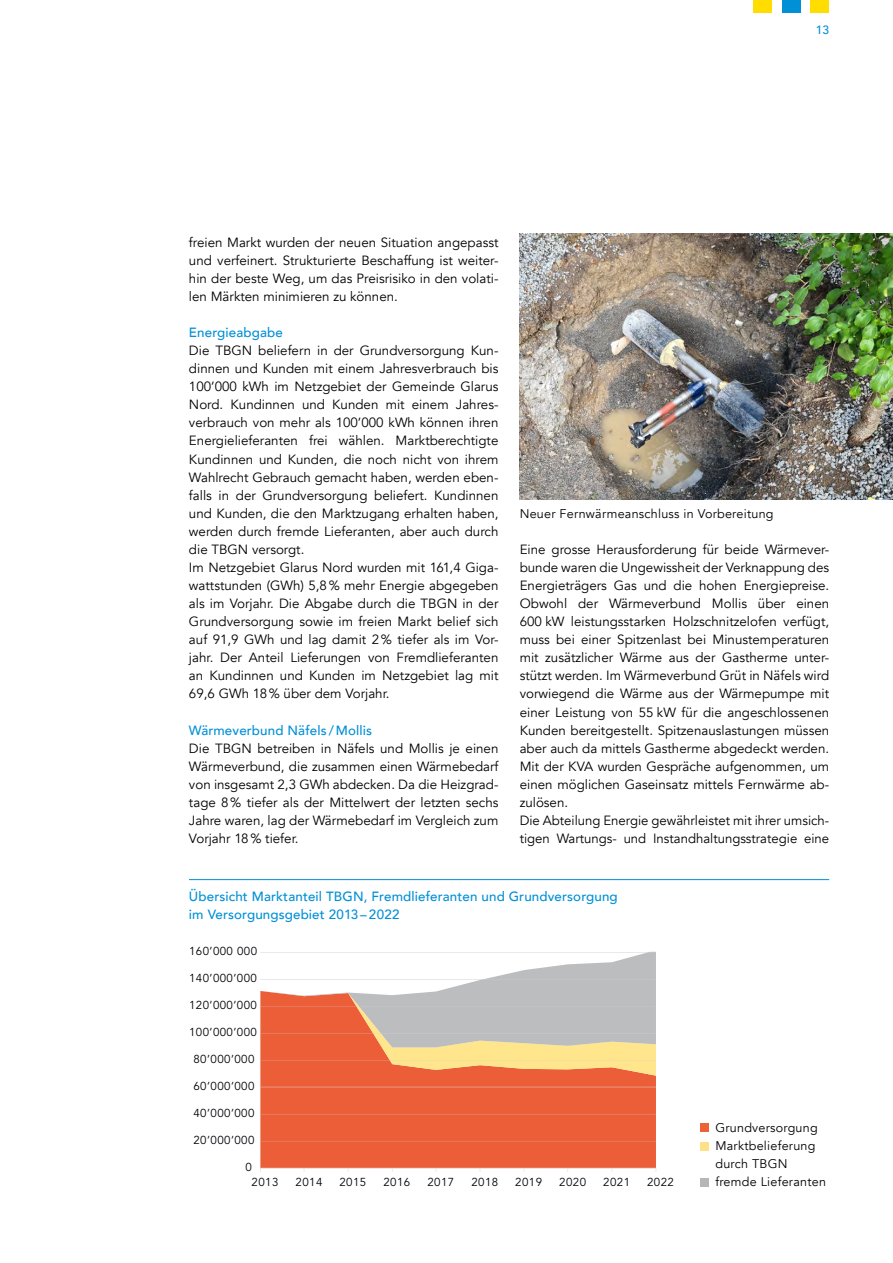
<style>
.page{position:relative;width:893px;height:1263px;background:#fff}
.page>*{position:absolute;margin:0;border:0;box-sizing:border-box;transform-origin:0 0}
.t1{font:13.35px/18px "Avenir";color:#000;text-align:justify}
.t2{font:500 13.35px/18px "Avenir";letter-spacing:.01em;color:#0090d6}
.t3{font:12.6px/18px "Avenir";letter-spacing:.02em;color:#000}
.t4{font:500 12px "Avenir";color:#0090d6}
.t5{font:11.55px "Avenir";letter-spacing:.04em;color:#000307}
</style>
<div class="page">
<div style="left:260px;top:1142px;width:396px;height:26px;background:#eb5e37"></div>
<svg style="left:260px;top:1076px;width:396px;height:66px;background:#ea603a"></svg>
<svg style="left:260px;top:952px;width:396px;height:124px"></svg>
<hr style="left:260px;top:1168px;width:396px;height:1px;background:#dddee0">
<hr style="left:189px;top:879px;width:640px;height:1px;background:#0090d6">
<div style="left:700px;top:1124px;width:9px;height:8px;background:#ec6236"></div>
<div style="left:700px;top:1142px;width:9px;height:8px;background:#fee086"></div>
<div style="left:700px;top:1178px;width:9px;height:8px;background:#b7b6b6"></div>
<img style="left:520px;top:234px;width:373px;height:266px">
<div style="left:753px;top:0;width:19px;height:13px;background:#fd0"></div>
<div style="left:782px;top:0;width:19px;height:13px;background:#0090d6"></div>
<div style="left:810px;top:0;width:19px;height:13px;background:#fd0"></div>
<p class="t4" style="left:816px;top:19px;width:15px">13</p>
<p class="t1" style="left:189px;top:233px;width:311px">freien Markt wurden der neuen Situation angepasst und verfeinert. Strukturierte Beschaffung ist weiter&shy;hin der beste Weg, um das Preisrisiko in den volati&shy;len Märkten minimieren zu können.</p>
<p class="t2" style="left:189px;top:323px;width:95px">Energieabgabe</p>
<p class="t1" style="left:189px;top:342px;width:311px;text-align:left">Die TBGN beliefern in der Grundversorgung Kun&shy;dinnen und Kunden mit einem Jahresverbrauch bis 100’000 kWh im Netzgebiet der Gemeinde Glarus Nord. Kundinnen und Kunden mit einem Jahres&shy;verbrauch von mehr als 100’000 kWh können ihren Energielieferanten frei wählen. Marktberechtigte Kundinnen und Kunden, die noch nicht von ihrem Wahlrecht Gebrauch gemacht haben, werden eben&shy;falls in der Grundversorgung beliefert. Kundinnen und Kunden, die den Marktzugang erhalten haben, werden durch fremde Lieferanten, aber auch durch die TBGN versorgt.<br>Im Netzgebiet Glarus Nord wurden mit 161,4 Giga&shy;wattstunden (GWh) 5,8% mehr Energie abgegeben als im Vorjahr. Die Abgabe durch die TBGN in der Grundversorgung sowie im freien Markt belief sich auf 91,9 GWh und lag damit 2% tiefer als im Vor&shy;jahr. Der Anteil Lieferungen von Fremdlieferanten an Kundinnen und Kunden im Netzgebiet lag mit 69,6 GWh 18% über dem Vorjahr.</p>
<p class="t2" style="left:189px;top:720px;width:185px">Wärmeverbund Näfels /Mollis</p>
<p class="t1" style="left:189px;top:739px;width:311px">Die TBGN betreiben in Näfels und Mollis je einen Wärmeverbund, die zusammen einen Wärmebedarf von insgesamt 2,3 GWh abdecken. Da die Heizgrad&shy;tage 8% tiefer als der Mittelwert der letzten sechs Jahre waren, lag der Wärmebedarf im Vergleich zum Vorjahr 18% tiefer.</p>
<p class="t3" style="left:520px;top:505px;width:255px">Neuer Fernwärmeanschluss in Vorbereitung</p>
<p class="t1" style="left:520px;top:540px;width:311px;text-align:left">Eine grosse Herausforderung für beide Wärmever&shy;bunde waren die Ungewissheit der Verknappung des Energieträgers Gas und die hohen Energiepreise.<br>Obwohl der Wärmeverbund Mollis über einen 600 kW leistungsstarken Holzschnitzelofen verfügt, muss bei einer Spitzenlast bei Minustemperaturen mit zusätzlicher Wärme aus der Gastherme unter&shy;stützt werden. Im Wärmeverbund Grüt in Näfels wird vorwiegend die Wärme aus der Wärmepumpe mit einer Leistung von 55 kW für die angeschlossenen Kunden bereitgestellt. Spitzenauslastungen müssen aber auch da mittels Gastherme abgedeckt werden.<br>Mit der KVA wurden Gespräche aufgenommen, um einen möglichen Gaseinsatz mittels Fernwärme ab&shy;zulösen.<br>Die Abteilung Energie gewährleistet mit ihrer umsich&shy;tigen Wartungs- und Instandhaltungsstrategie eine</p>
<p class="t2" style="left:189px;top:887px;width:430px">Übersicht Marktanteil TBGN, Fremdlieferanten und Grundversorgung im Versorgungsgebiet 2013 – 2022</p>
<p class="t5" style="left:189px;top:944px;width:70px">160’000 000</p>
<p class="t5" style="left:189px;top:971px;width:69px">140’000’000</p>
<p class="t5" style="left:189px;top:998px;width:69px">120’000’000</p>
<p class="t5" style="left:189px;top:1025px;width:69px">100’000’000</p>
<p class="t5" style="left:193px;top:1052px;width:63px">80’000’000</p>
<p class="t5" style="left:193px;top:1079px;width:63px">60’000’000</p>
<p class="t5" style="left:193px;top:1106px;width:63px">40’000’000</p>
<p class="t5" style="left:193px;top:1133px;width:63px">20’000’000</p>
<p class="t5" style="left:246px;top:1160px;width:8px">0</p>
<p class="t5" style="left:252px;top:1175px;width:28px">2013</p>
<p class="t5" style="left:296px;top:1175px;width:28px">2014</p>
<p class="t5" style="left:339px;top:1175px;width:28px">2015</p>
<p class="t5" style="left:383px;top:1175px;width:28px">2016</p>
<p class="t5" style="left:427px;top:1175px;width:28px">2017</p>
<p class="t5" style="left:471px;top:1175px;width:28px">2018</p>
<p class="t5" style="left:515px;top:1175px;width:28px">2019</p>
<p class="t5" style="left:559px;top:1175px;width:28px">2020</p>
<p class="t5" style="left:603px;top:1175px;width:28px">2021</p>
<p class="t5" style="left:647px;top:1175px;width:28px">2022</p>
<p class="t3" style="left:715px;top:1119px;width:112px">Grundversorgung<br>Marktbelieferung durch TBGN fremde Lieferanten</p>
</div>
